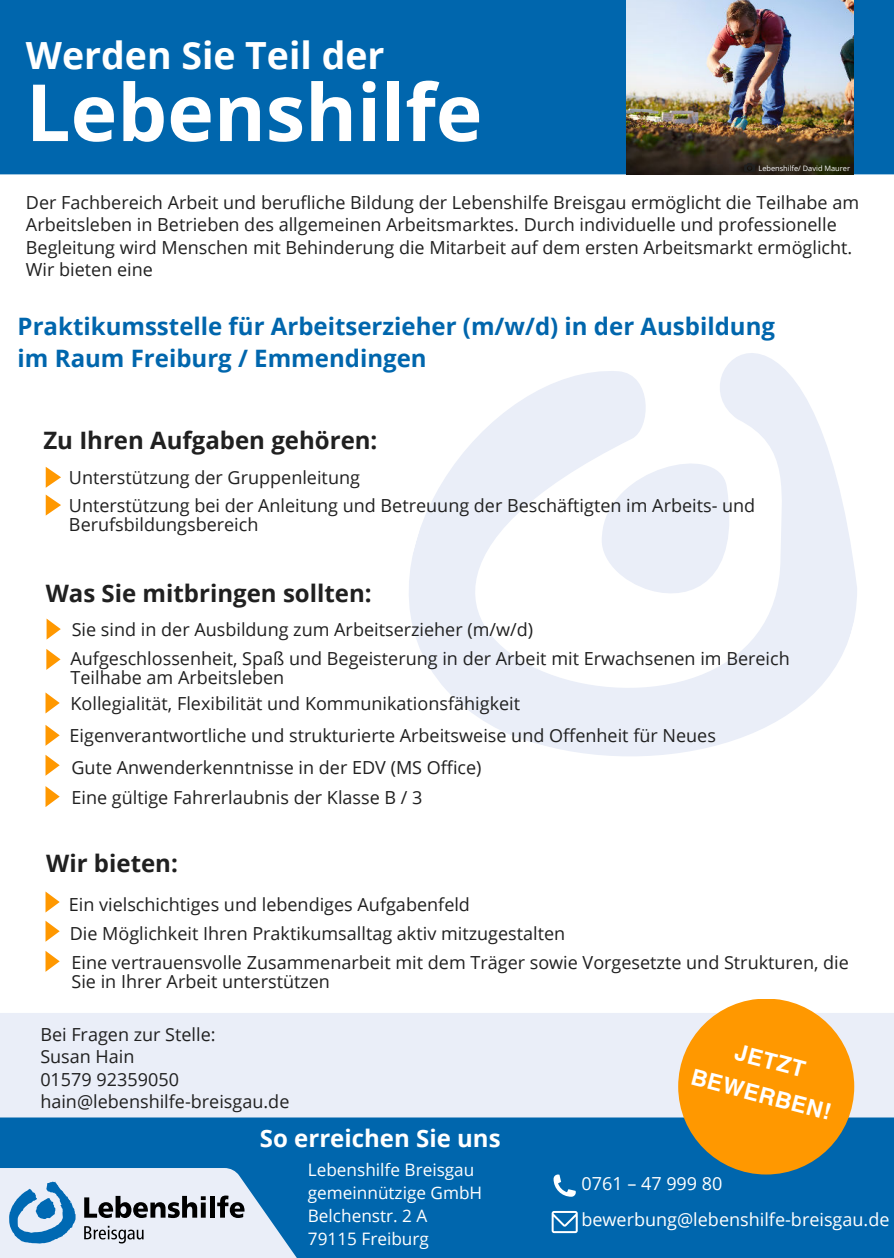
<style>
.page{position:relative;width:894px;height:1258px;background:#fff}
.page>*{position:absolute;margin:0;border:0;box-sizing:border-box;transform-origin:0 0}
.t1{font:700 78.9px "Open Sans";color:#fff}
.t2{font:700 37.5px "Open Sans";color:#fff}
.t3{font:700 24px/32.1px "Open Sans";color:#0066ad}
.t4{font:700 24px "Open Sans";color:#202020}
.t5{font:700 24px "Open Sans";color:#fff}
.t6{font:700 22.5px/34.5px "Helvetica World";color:#fff;text-align:center}
.t7{font:18px/22.5px "Open Sans";color:#202020}
.t8{font:18px/36px "Open Sans";color:#fff}
.t9{font:17.1px/22.8px "Open Sans";color:#fff}
.t10{font:7.5px "Open Sans";color:#fff}
</style>
<div class="page">
<div style="left:0;top:1013px;width:893px;height:104px;background:#eaeef8"></div>
<div style="left:0;top:1117px;width:893px;height:141px;background:#0066ad"></div>
<svg style="left:0;top:1168px;width:298px;height:90px"></svg>
<svg style="left:553px;top:1174px;width:22px;height:23px"></svg>
<svg style="left:551px;top:1211px;width:26px;height:22px"></svg>
<div style="left:0;top:0;width:893px;height:174px;background:#0066ad"></div>
<img style="left:626px;top:0;width:227px;height:174px">
<svg style="left:409px;top:353px;width:448px;height:403px"></svg>
<svg style="left:46px;top:467px;width:15px;height:21px"></svg>
<svg style="left:46px;top:494px;width:15px;height:22px"></svg>
<div style="left:678px;top:998px;width:176px;height:176px;background:#ff9800;border-radius:50%"></div>
<img style="left:735px;top:7px;width:155px;height:165px">
<svg style="left:45px;top:891px;width:15px;height:21px"></svg>
<svg style="left:45px;top:921px;width:15px;height:21px"></svg>
<svg style="left:45px;top:951px;width:15px;height:21px"></svg>
<svg style="left:47px;top:619px;width:14px;height:21px"></svg>
<svg style="left:46px;top:649px;width:15px;height:21px"></svg>
<svg style="left:45px;top:692px;width:15px;height:21px"></svg>
<svg style="left:45px;top:725px;width:15px;height:21px"></svg>
<svg style="left:45px;top:755px;width:15px;height:21px"></svg>
<svg style="left:45px;top:786px;width:15px;height:21px"></svg>
<h2 class="t2" style="left:26px;top:29px;width:360px">Werden Sie Teil der</h2>
<h1 class="t1" style="left:26px;top:57px;width:458px">Lebenshilfe</h1>
<p class="t10" style="left:758px;top:163px;width:93px">Lebenshilfe/ David Maurer</p>
<p class="t7" style="left:26px;top:191px;width:834px">Der Fachbereich Arbeit und berufliche Bildung der Lebenshilfe Breisgau ermöglicht die Teilhabe am Arbeitsleben in Betrieben des allgemeinen Arbeitsmarktes. Durch individuelle und professionelle Begleitung wird Menschen mit Behinderung die Mitarbeit auf dem ersten Arbeitsmarkt ermöglicht.<br>Wir bieten eine</p>
<h3 class="t3" style="left:18px;top:310px;width:758px">Praktikumsstelle für Arbeitserzieher (m/w/d) in der Ausbildung im Raum Freiburg / Emmendingen</h3>
<h3 class="t4" style="left:43px;top:423px;width:335px">Zu Ihren Aufgaben gehören:</h3>
<p class="t7" style="left:69px;top:463px;width:687px;line-height:27.9px">Unterstützung der Gruppenleitung<br>Unterstützung bei der Anleitung und Betreuung der Beschäftigten im Arbeits- und</p>
<p class="t7" style="left:69px;top:513px;width:191px">Berufsbildungsbereich</p>
<h3 class="t4" style="left:46px;top:576px;width:327px">Was Sie mitbringen sollten:</h3>
<p class="t7" style="left:70px;top:614px;width:720px;line-height:29.1px">Sie sind in der Ausbildung zum Arbeitserzieher (m/w/d)<br>Aufgeschlossenheit, Spaß und Begeisterung in der Arbeit mit Erwachsenen im Bereich</p>
<p class="t7" style="left:70px;top:664px;width:451px;line-height:25.5px">Teilhabe am Arbeitsleben<br>Kollegialität, Flexibilität und Kommunikationsfähigkeit</p>
<p class="t7" style="left:69px;top:719px;width:647px;line-height:32.1px">Eigenverantwortliche und strukturierte Arbeitsweise und Offenheit für Neues<br>Gute Anwenderkenntnisse in der EDV (MS Office)</p>
<p class="t7" style="left:71px;top:786px;width:352px">Eine gültige Fahrerlaubnis der Klasse B / 3</p>
<h3 class="t4" style="left:46px;top:847px;width:133px">Wir bieten:</h3>
<p class="t7" style="left:69px;top:889px;width:781px;line-height:28.8px">Ein vielschichtiges und lebendiges Aufgabenfeld<br>Die Möglichkeit Ihren Praktikumsalltag aktiv mitzugestalten<br>Eine vertrauensvolle Zusammenarbeit mit dem Träger sowie Vorgesetzte und Strukturen, die</p>
<p class="t7" style="left:71px;top:970px;width:260px">Sie in Ihrer Arbeit unterstützen</p>
<p class="t7" style="left:40px;top:1022px;width:250px">Bei Fragen zur Stelle:<br>Susan Hain<br>01579 92359050 hain@lebenshilfe-breisgau.de</p>
<h3 class="t5" style="left:260px;top:1121px;width:242px">So erreichen Sie uns</h3>
<p class="t9" style="left:308px;top:1158px;width:176px">Lebenshilfe Breisgau gemeinnützige GmbH<br>Belchenstr. 2 A<br>79115 Freiburg</p>
<p class="t6" style="left:705px;top:1026px;width:145px;rotate:15deg">JETZT<br>BEWERBEN!</p>
<p class="t8" style="left:581px;top:1165px;width:309px">0761 – 47 999 80 bewerbung@lebenshilfe-breisgau.de</p>
</div>
